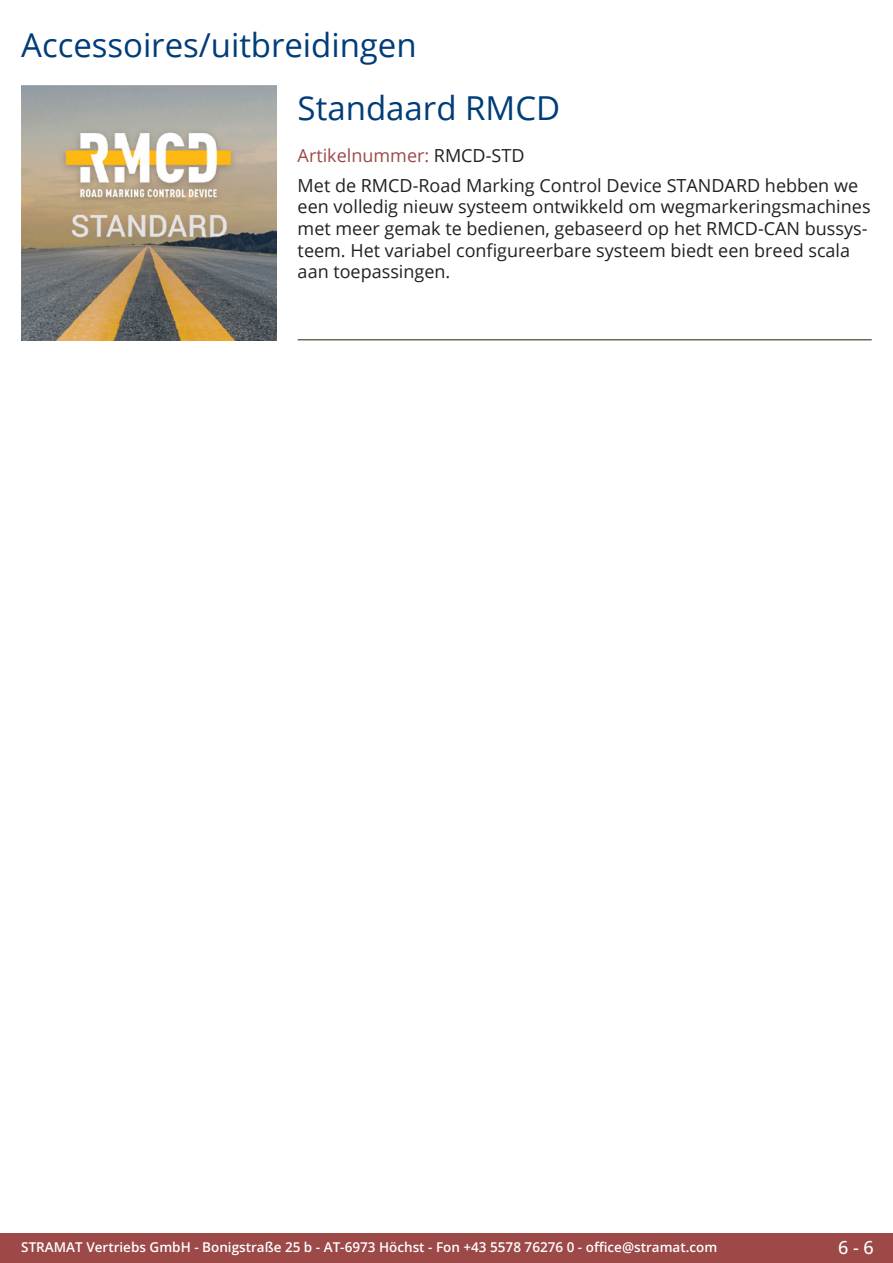
<style>
.page{position:relative;width:893px;height:1263px;background:#fff}
.page>*{position:absolute;margin:0;border:0;box-sizing:border-box;transform-origin:0 0}
.RastTitel{font:33px "Open Sans";color:#003d78}
.Produkttitel{font:33px "Open Sans";color:#003d78}
.Beschreibung_Text{font:18px/21.6px "Open Sans";color:#231f20}
.TechDaten_Überschrif{font:18px "Open Sans";color:#9c4948}
.t1{font:500 18px "Open Sans";color:#fff}
.t2{font:600 13.5px "Open Sans";color:#fff}
.s1{color:#231f20}
</style>
<div class="page">
<div style="left:0;top:1233px;width:893px;height:30px;background:#9c4948"></div>
<hr style="left:298px;top:340px;width:574px;height:1px;background:#201d08">
<img style="left:21px;top:85px;width:255px;height:255px">
<p class="RastTitel" style="left:21px;top:22px;width:397px">Accessoires/uitbreidingen</p>
<p class="Produkttitel" style="left:298px;top:86px;width:264px">Standaard RMCD</p>
<p class="TechDaten_Überschrif" style="left:298px;top:143px;width:228px">Artikelnummer: <span class="s1">RMCD-STD</span></p>
<p class="Beschreibung_Text" style="left:298px;top:174px;width:574px">Met de RMCD-Road Marking Control Device STANDARD hebben we een volledig nieuw systeem ontwikkeld om wegmarkeringsmachines met meer gemak te bedienen, gebaseerd op het RMCD-CAN bussys&shy;teem. Het variabel configureerbare systeem biedt een breed scala aan toepassingen.</p>
<p class="t2" style="left:21px;top:1238px;width:698px">STRAMAT Vertriebs GmbH - Bonigstraße 25 b - AT-6973 Höchst - Fon +43 5578 76276 0 - office@stramat.com</p>
<p class="t1" style="left:838px;top:1234px;width:37px">6 - 6</p>
</div>
